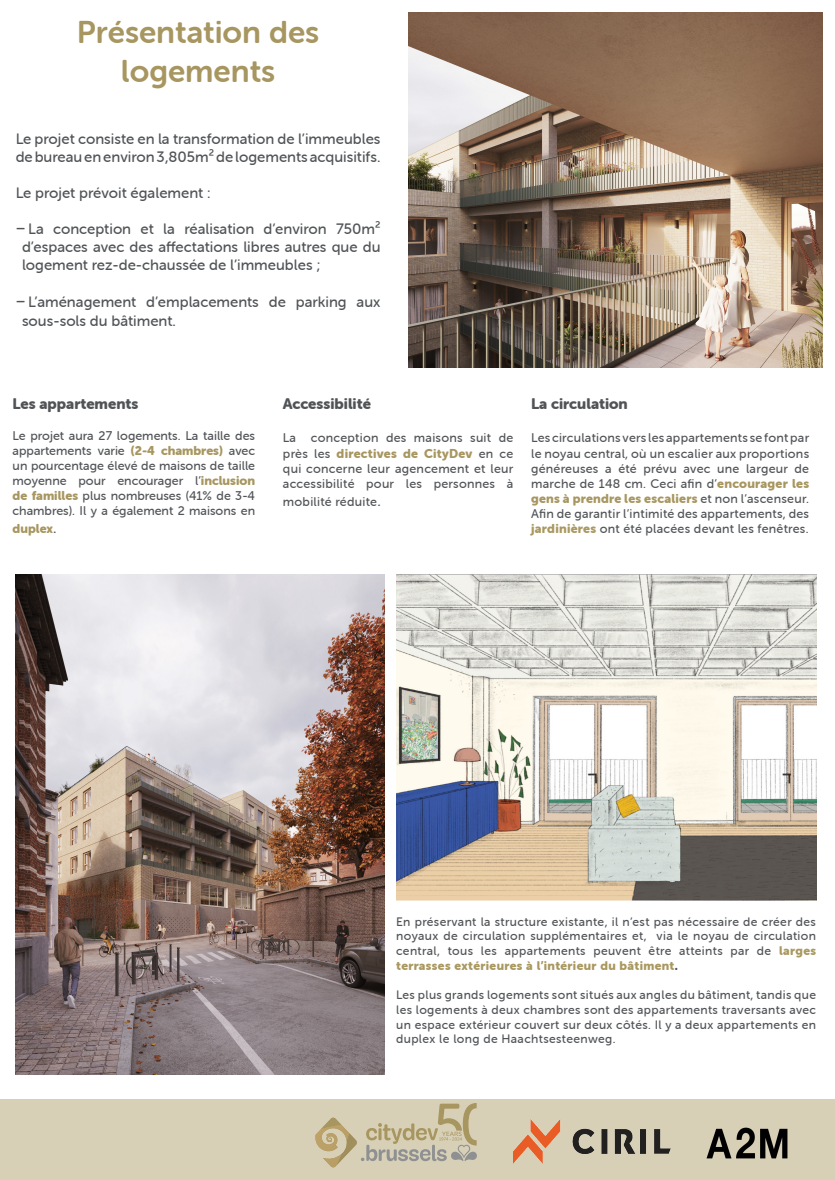
<style>
.page{position:relative;width:835px;height:1180px;background:#fff}
.page>*{position:absolute;margin:0;border:0;box-sizing:border-box;transform-origin:0 0}
.t1{font:31.5px/38.1px "Museo Sans Rounded 700";color:#a79660;text-align:center}
.t2{font:15.05px/18.1px "Museo Sans Rounded 500";color:#515457}
.t3{font:15.05px "Museo Sans Rounded 900";color:#515457}
.t4{font:12.6px/15.1px "Museo Sans Rounded 500";letter-spacing:.02em;color:#515457;text-align:justify}
.t5{font:12.6px "Museo Sans Rounded 900";color:#a79660}
.t6{font:12.25px/14.7px "Museo Sans Rounded 500";letter-spacing:.03em;color:#515457;text-align:justify}
.s1{font-family:"Museo Sans Rounded 900";color:#a79660}
.s2{font-family:"Museo Sans Rounded 500";font-size:15.05px;color:#515457}
.s3{font-size:15.05px}
.s4{font-family:"Museo Sans Rounded 900";color:#a9985f}
.s5{font-family:"Museo Sans Rounded 900"}
</style>
<div class="page">
<img style="left:409px;top:13px;width:413px;height:354px">
<img style="left:396px;top:574px;width:419px;height:326px">
<div style="left:0;top:1099px;width:834px;height:81px;background:#d7d0b7"></div>
<img style="left:706px;top:1127px;width:81px;height:31px">
<img style="left:513px;top:1119px;width:157px;height:44px">
<svg style="left:315px;top:1103px;width:162px;height:64px"></svg>
<img style="left:16px;top:574px;width:368px;height:500px">
<p class="t1" style="left:77px;top:14px;width:244px">Présentation des logements</p>
<p class="t2" style="left:16px;top:130px;width:366px">Le projet consiste en la transformation de l’immeubles de bureau en environ 3,805m² de logements acquisitifs.</p>
<p class="t2" style="left:16px;top:184px;width:196px">Le projet prévoit également :</p>
<p class="t2" style="left:22px;top:220px;width:360px;text-align:justify;text-indent:6px">La conception et la réalisation d’environ 750m² d’espaces avec des affectations libres autres que du logement rez-de-chaussée de l’immeubles ;</p>
<p class="t2" style="left:22px;top:292px;width:360px;line-height:19.3px;text-indent:6px">L’aménagement d’emplacements de parking aux sous-sols du bâtiment.</p>
<p class="t3" style="left:13px;top:395px;width:127px">Les appartements</p>
<p class="t4" style="left:13px;top:428px;width:244px">Le projet aura 27 logements. La taille des appartements varie <span class="s1">(2-4 chambres)</span> avec un pourcentage élevé de maisons de taille moyenne pour encourager l’<span class="s1">inclusion de familles</span> plus nombreuses (41% de 3-4 chambres). Il y a également 2 maisons en</p>
<p class="t5" style="left:13px;top:521px;width:45px">duplex<span class="s2">.</span></p>
<p class="t3" style="left:283px;top:395px;width:89px">Accessibilité</p>
<p class="t4" style="left:283px;top:430px;width:232px">La conception des maisons suit de près les <span class="s1">directives de CityDev</span> en ce qui concerne leur agencement et leur accessibilité pour les personnes à</p>
<p class="t4" style="left:283px;top:494px;width:99px">mobilité réduite<span class="s3">.</span></p>
<p class="t3" style="left:531px;top:395px;width:98px">La circulation</p>
<p class="t4" style="left:531px;top:430px;width:279px">Les circulations vers les appartements se font par le noyau central, où un escalier aux proportions généreuses a été prévu avec une largeur de marche de 148 cm. Ceci afin d’<span class="s1">encourager les gens à prendre les escaliers</span> et non l’ascenseur.</p>
<p class="t4" style="left:531px;top:506px;width:279px">Afin de garantir l’intimité des appartements, des <span class="s4">jardinières</span> ont été placées devant les fenêtres.</p>
<p class="t6" style="left:396px;top:914px;width:421px">En préservant la structure existante, il n’est pas nécessaire de créer des noyaux de circulation supplémentaires et, via le noyau de circulation central, tous les appartements peuvent être atteints par de <span class="s4">larges terrasses extérieures à l’intérieur du bâtiment</span><span class="s5">.</span></p>
<p class="t6" style="left:396px;top:987px;width:421px">Les plus grands logements sont situés aux angles du bâtiment, tandis que les logements à deux chambres sont des appartements traversants avec un espace extérieur couvert sur deux côtés. Il y a deux appartements en duplex le long de Haachtsesteenweg.</p>
</div>
